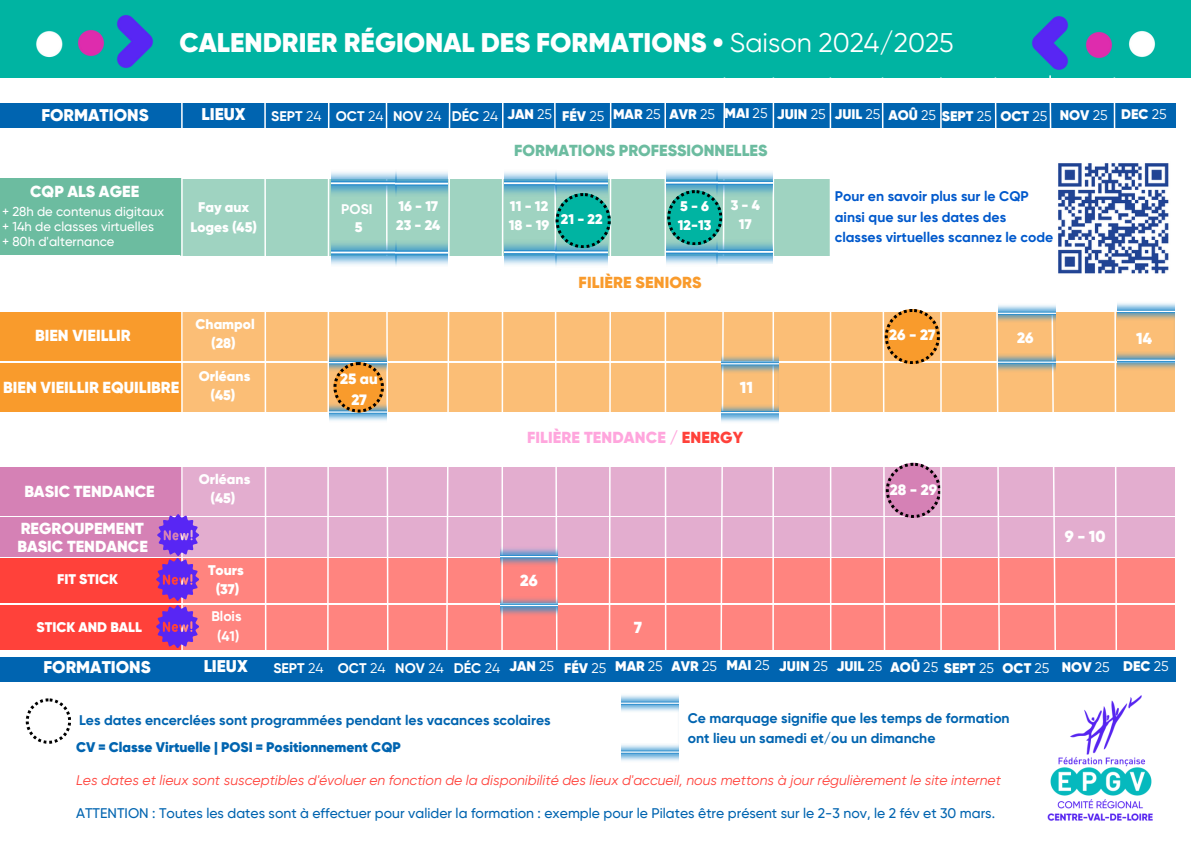
<style>
.page{position:relative;width:1191px;height:843px;background:#fff}
.page>*{position:absolute;margin:0;border:0;box-sizing:border-box;transform-origin:0 0}
.t1{font:900 27px "Gilroy";color:#fff}
.t2{font:900 17px "Gilroy";color:#fff}
.t3{font:900 16px "Gilroy";color:#fff}
.t4{font:900 16px "Gilroy";color:#6cbca0}
.t5{font:900 16px "Gilroy";letter-spacing:.005em;color:#ffa6dd}
.t6{font:900 16px "Gilroy";letter-spacing:.01em;color:#f99b2c}
.t7{font:900 15px/21px "Gilroy";color:#fff;text-align:center}
.t8{font:900 14px/19.5px "Gilroy";color:#fff;text-align:center}
.t9{font:700 14px/20.2px "Gilroy";color:#0064b0}
.t10{font:italic 14px "Gilroy";color:#ff413a}
.t11{font:500 14px "Gilroy";color:#0064b0}
.t12{font:700 14px/20.2px "Gilroy";color:#0059cc}
.t13{font:700 14px/18.8px "Gilroy";color:#fff;text-align:center}
.t14{font:900 14px "Gilroy";color:#0064b0}
.t15{font:500 13px "Gilroy";color:#fff}
.s1{font-weight:400}
.s2{font-weight:900}
.s3{color:#ff413a}
</style>
<div class="page">
<div style="left:0;top:0;width:1190px;height:77px;background:#00b4a2"></div>
<img style="left:49px;top:30px;width:85px;height:48px">
<img style="left:1057px;top:32px;width:42px;height:46px">
<img style="left:36px;top:30px;width:35px;height:44px">
<img style="left:1099px;top:30px;width:84px;height:48px">
<img style="left:103px;top:15px;width:50px;height:59px">
<img style="left:1032px;top:16px;width:50px;height:59px">
<div style="left:180px;top:179px;width:651px;height:76px;background:#9fd3c1"></div>
<div style="left:0;top:178px;width:182px;height:77px;background:#6cbca0"></div>
<div style="left:0;top:312px;width:183px;height:48px;background:#f99b2c"></div>
<div style="left:176px;top:467px;width:998px;height:48px;background:#e3adcf"></div>
<div style="left:0;top:466px;width:183px;height:49px;background:#d581b5"></div>
<div style="left:176px;top:557px;width:998px;height:45px;background:#ff847f"></div>
<div style="left:0;top:557px;width:182px;height:45px;background:#ff413a"></div>
<div style="left:0;top:516px;width:183px;height:40px;background:#d581b5"></div>
<div style="left:0;top:103px;width:1174px;height:25px;background:#0064b0"></div>
<div style="left:0;top:363px;width:182px;height:48px;background:#f99b2c"></div>
<div style="left:180px;top:363px;width:994px;height:48px;background:#fbbe76"></div>
<div style="left:180px;top:312px;width:994px;height:49px;background:#fbbe76"></div>
<div style="left:177px;top:516px;width:997px;height:40px;background:#e3adcf"></div>
<div style="left:176px;top:605px;width:998px;height:44px;background:#ff847f"></div>
<div style="left:0;top:605px;width:182px;height:44px;background:#ff413a"></div>
<hr style="left:181px;top:94px;width:2px;height:589px;background:#fff">
<svg style="left:263px;top:103px;width:4px;height:579px"></svg>
<svg style="left:828px;top:77px;width:4px;height:605px"></svg>
<hr style="left:940px;top:77px;width:1px;height:645px;background:#fff">
<svg style="left:880px;top:77px;width:60px;height:605px"></svg>
<img style="left:1058px;top:163px;width:54px;height:111px">
<svg style="left:26px;top:698px;width:45px;height:45px"></svg>
<svg style="left:500px;top:103px;width:112px;height:579px"></svg>
<svg style="left:1112px;top:76px;width:62px;height:606px"></svg>
<svg style="left:326px;top:103px;width:125px;height:579px"></svg>
<img style="left:621px;top:753px;width:57px;height:8px">
<img style="left:1047px;top:695px;width:106px;height:126px">
<svg style="left:993px;top:74px;width:64px;height:665px"></svg>
<svg style="left:156px;top:514px;width:43px;height:133px"></svg>
<svg style="left:621px;top:77px;width:157px;height:676px"></svg>
<div style="left:0;top:656px;width:1174px;height:25px;background:#0064b0"></div>
<p class="t1" style="left:179px;top:26px;width:775px">CALENDRIER RÉGIONAL DES FORMATIONS • <span class="s1">Saison 2024/2025</span></p>
<h5 class="t13" style="left:336px;top:106px;width:49px">OCT <span class="s1">24</span></h5>
<h5 class="t13" style="left:393px;top:106px;width:50px">NOV <span class="s1">24</span></h5>
<h2 class="t13" style="left:451px;top:107px;width:48px">DÉC <span class="s1">24</span></h2>
<p class="t8" style="left:562px;top:106px;width:44px">FÉV <span class="s1">25</span></p>
<h6 class="t8" style="left:834px;top:104px;width:48px">JUIL <span class="s1">25</span></h6>
<p class="t8" style="left:888px;top:106px;width:105px">AOÛ <span class="s1">25</span> SEPT <span class="s1">25</span></p>
<p class="t8" style="left:1000px;top:106px;width:48px">OCT <span class="s1">25</span></p>
<h6 class="t8" style="left:1059px;top:105px;width:49px">NOV <span class="s1">25</span></h6>
<p class="t8" style="left:1120px;top:104px;width:47px">DEC <span class="s1">25</span></p>
<p class="t2" style="left:41px;top:105px;width:109px">FORMATIONS</p>
<p class="t2" style="left:202px;top:103px;width:46px">LIEUX</p>
<h2 class="t8" style="left:507px;top:105px;width:46px">JAN <span class="s1">25</span></h2>
<h2 class="t8" style="left:669px;top:104px;width:47px">AVR <span class="s1">25</span></h2>
<h5 class="t8" style="left:724px;top:104px;width:45px">MAI <span class="s1">25</span></h5>
<p class="t13" style="left:271px;top:106px;width:52px">SEPT <span class="s1">24</span></p>
<p class="t8" style="left:613px;top:105px;width:49px">MAR <span class="s1">25</span></p>
<p class="t8" style="left:776px;top:104px;width:50px">JUIN <span class="s1">25</span></p>
<h5 class="t3" style="left:30px;top:181px;width:111px">CQP ALS AGEE</h5>
<h5 class="t15" style="left:2px;top:205px;width:163px">+ 28h de contenus digitaux</h5>
<h5 class="t15" style="left:2px;top:220px;width:153px">+ 14h de classes virtuelles</h5>
<h5 class="t15" style="left:2px;top:235px;width:114px">+ 80h d'alternance</h5>
<h5 class="t8" style="left:190px;top:197px;width:68px">Fay aux<br>Loges (45)</h5>
<h5 class="t3" style="left:35px;top:326px;width:97px">BIEN VIEILLIR</h5>
<h6 class="t3" style="left:3px;top:377px;width:178px">BIEN VIEILLIR EQUILIBRE</h6>
<p class="t8" style="left:195px;top:314px;width:61px">Champol (28)</p>
<h2 class="t8" style="left:199px;top:366px;width:53px">Orléans (45)</h2>
<p class="t3" style="left:24px;top:481px;width:132px">BASIC TENDANCE</p>
<p class="t3" style="left:21px;top:521px;width:125px">REGROUPEMENT</p>
<h2 class="t3" style="left:18px;top:536px;width:132px">BASIC TENDANCE</h2>
<h2 class="t8" style="left:199px;top:469px;width:53px">Orléans (45)</h2>
<p class="t13" style="left:341px;top:199px;width:33px">POSI<br><span class="s2">5</span></p>
<p class="t8" style="left:396px;top:196px;width:46px;text-align:left">16 - 17<br>23 - 24</p>
<h5 class="t7" style="left:340px;top:368px;width:39px">25 au<br>27</h5>
<h5 class="t4" style="left:514px;top:140px;width:254px">FORMATIONS PROFESSIONNELLES</h5>
<h1 class="t8" style="left:508px;top:196px;width:42px;text-align:left">11 - 12<br>18 - 19</h1>
<p class="t8" style="left:561px;top:209px;width:43px">21 - 22</p>
<p class="t8" style="left:677px;top:196px;width:35px;text-align:left">5-6<br>12-13</p>
<p class="t6" style="left:578px;top:272px;width:124px">FILIÈRE SENIORS</p>
<p class="t8" style="left:730px;top:195px;width:31px">3-4<br>17</p>
<p class="t3" style="left:739px;top:377px;width:15px">11</p>
<h5 class="t5" style="left:527px;top:427px;width:217px">FILIÈRE TENDANCE / <span class="s3">ENERGY</span></h5>
<p class="t8" style="left:208px;top:560px;width:37px">Tours (37)</p>
<h6 class="t13" style="left:211px;top:605px;width:32px;line-height:20.2px">Blois (41)</h6>
<h5 class="t8" style="left:57px;top:570px;width:62px">FIT STICK</h5>
<h5 class="t3" style="left:520px;top:570px;width:19px">26</h5>
<p class="t8" style="left:36px;top:617px;width:107px">STICK AND BALL</p>
<p class="t3" style="left:634px;top:617px;width:9px">7</p>
<h4 class="t12" style="left:834px;top:186px;width:220px">Pour en savoir plus sur le CQP ainsi que sur les dates des classes virtuelles scannez le code</h4>
<h5 class="t7" style="left:889px;top:324px;width:48px">26 - 27</h5>
<p class="t7" style="left:1016px;top:327px;width:18px">26</p>
<p class="t3" style="left:1136px;top:328px;width:17px">14</p>
<p class="t7" style="left:889px;top:479px;width:49px">28 - 29</p>
<p class="t3" style="left:1064px;top:526px;width:42px">9-10</p>
<p class="t2" style="left:43px;top:656px;width:109px">FORMATIONS</p>
<p class="t2" style="left:204px;top:655px;width:46px">LIEUX</p>
<h6 class="t13" style="left:273px;top:658px;width:52px">SEPT <span class="s1">24</span></h6>
<p class="t13" style="left:338px;top:658px;width:49px">OCT <span class="s1">24</span></p>
<p class="t13" style="left:395px;top:658px;width:50px">NOV <span class="s1">24</span></p>
<h6 class="t13" style="left:454px;top:659px;width:48px">DÉC <span class="s1">24</span></h6>
<p class="t8" style="left:509px;top:656px;width:46px">JAN <span class="s1">25</span></p>
<h2 class="t8" style="left:564px;top:657px;width:44px">FÉV <span class="s1">25</span></h2>
<h6 class="t8" style="left:615px;top:656px;width:49px">MAR <span class="s1">25</span></h6>
<h2 class="t8" style="left:671px;top:656px;width:47px">AVR <span class="s1">25</span></h2>
<p class="t8" style="left:726px;top:655px;width:45px">MAI <span class="s1">25</span></p>
<h6 class="t8" style="left:778px;top:656px;width:50px">JUIN <span class="s1">25</span></h6>
<p class="t8" style="left:836px;top:656px;width:48px">JUIL <span class="s1">25</span></p>
<h6 class="t8" style="left:890px;top:657px;width:105px">AOÛ <span class="s1">25</span> SEPT <span class="s1">25</span></h6>
<h6 class="t8" style="left:1002px;top:657px;width:48px">OCT <span class="s1">25</span></h6>
<p class="t8" style="left:1061px;top:656px;width:49px">NOV <span class="s1">25</span></p>
<h6 class="t8" style="left:1122px;top:656px;width:47px">DEC <span class="s1">25</span></h6>
<p class="t9" style="left:79px;top:709px;width:473px">Les dates encerclées sont programmées pendant les vacances scolaires</p>
<h6 class="t9" style="left:687px;top:707px;width:323px">Ce marquage signifie que les temps de formation ont lieu un samedi et/ou un dimanche</h6>
<p class="t14" style="left:76px;top:738px;width:326px">CV = Classe Virtuelle | POSI = Positionnement CQP</p>
<p class="t10" style="left:76px;top:772px;width:926px">Les dates et lieux sont susceptibles d'évoluer en fonction de la disponibilité des lieux d'accueil, nous mettons à jour régulièrement le site internet</p>
<p class="t11" style="left:76px;top:806px;width:920px">ATTENTION : Toutes les dates sont à effectuer pour valider la formation : exemple pour le Pilates être présent sur le 2-3 nov, le 2 fév et 30 mars.</p>
</div>
